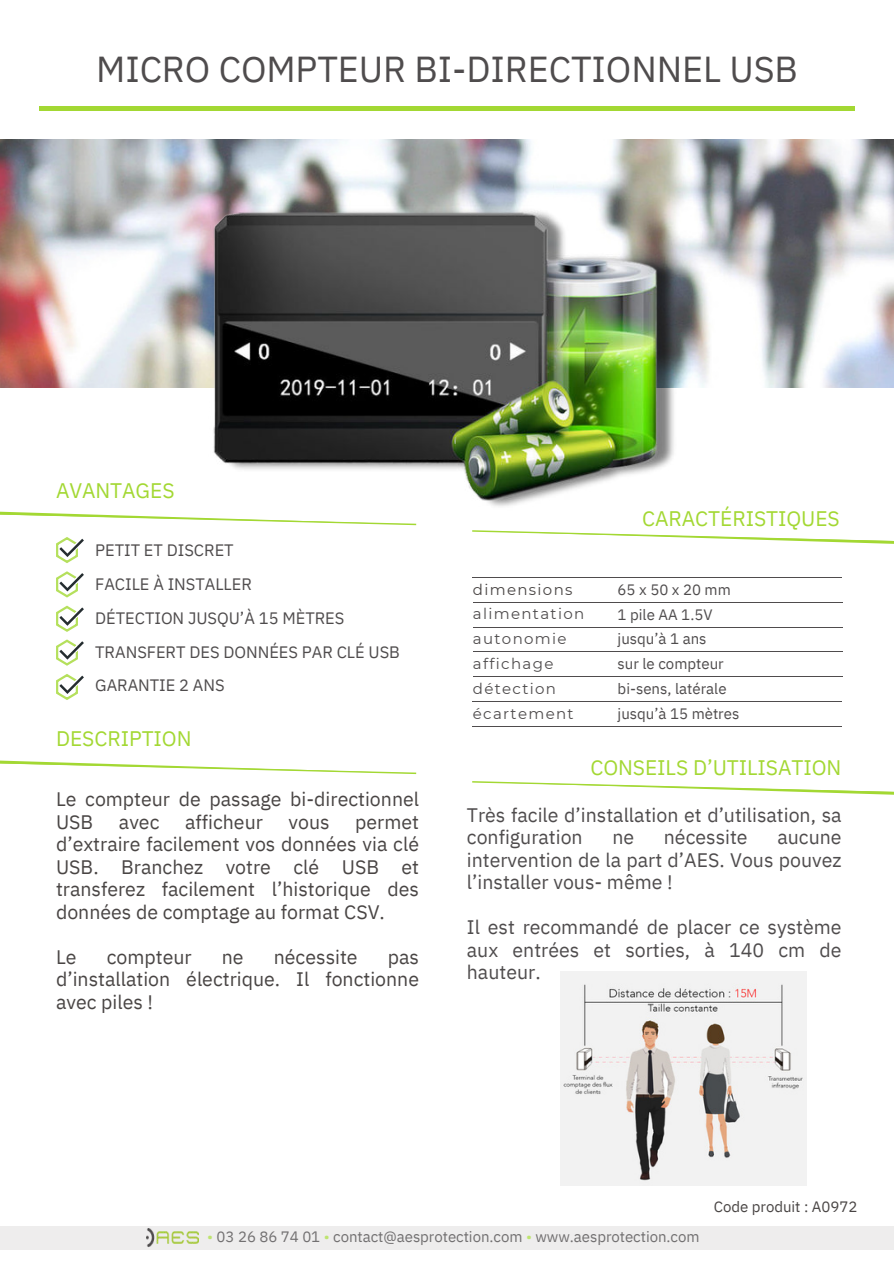
<style>
.page{position:relative;width:894px;height:1264px;background:#fff}
.page>*{position:absolute;margin:0;border:0;box-sizing:border-box;transform-origin:0 0}
.t1{font:36px "IBM Plex Sans";letter-spacing:-.005em;color:#4f4c4d}
.t2{font:21px "IBM Plex Sans";letter-spacing:-.005em;color:#a3d833}
.t3{font:19.5px/22.5px "IBM Plex Sans";color:#494544;text-align:justify}
.t4{font:19.5px/22.5px "IBM Plex Sans";color:#4f4c4d;text-align:justify}
.t5{font:16.5px/33.8px "IBM Plex Sans";letter-spacing:-.005em;color:#4f4c4d}
.t6{font:15px/24.8px "IBM Plex Sans";color:#4f4c4d}
.t7{font:15px "IBM Plex Sans";letter-spacing:-.005em;color:#727071}
.t8{font:15px/24.8px "Montserrat";letter-spacing:.09em;color:#4f4c4d}
.t9{font:15px "IBM Plex Sans";letter-spacing:-.005em;color:#494544}
.t10{font:15px "Montserrat";letter-spacing:.09em;color:#494544}
.s1{color:#bee470}
</style>
<div class="page">
<img style="left:0;top:139px;width:893px;height:248px">
<svg style="left:702px;top:536px;width:191px;height:8px"></svg>
<svg style="left:0;top:760px;width:416px;height:14px"></svg>
<svg style="left:472px;top:781px;width:421px;height:13px"></svg>
<hr style="left:472px;top:701px;width:369px;height:1px;background:#4f4c4d">
<hr style="left:472px;top:576px;width:369px;height:1px;background:#4f4c4d">
<hr style="left:473px;top:602px;width:368px;height:1px;background:#4f4c4d">
<hr style="left:473px;top:627px;width:368px;height:1px;background:#4f4c4d">
<hr style="left:473px;top:651px;width:368px;height:1px;background:#4f4c4d">
<hr style="left:473px;top:676px;width:368px;height:1px;background:#4f4c4d">
<div style="left:0;top:1225px;width:893px;height:24px;background:#eeeded"></div>
<img style="left:146px;top:1228px;width:53px;height:19px">
<hr style="left:472px;top:726px;width:369px;height:1px;background:#4f4c4d">
<hr style="left:40px;top:106px;width:814px;height:4px;background:#a3d833">
<img style="left:182px;top:110px;width:520px;height:468px">
<svg style="left:0;top:511px;width:416px;height:14px"></svg>
<svg style="left:56px;top:537px;width:28px;height:26px"></svg>
<svg style="left:56px;top:571px;width:28px;height:26px"></svg>
<svg style="left:56px;top:605px;width:28px;height:27px"></svg>
<svg style="left:56px;top:639px;width:28px;height:26px"></svg>
<svg style="left:56px;top:674px;width:28px;height:26px"></svg>
<img style="left:560px;top:971px;width:245px;height:214px">
<h1 class="t1" style="left:96px;top:41px;width:703px">MICRO COMPTEUR BI-DIRECTIONNEL USB</h1>
<p class="t2" style="left:56px;top:474px;width:120px">AVANTAGES</p>
<p class="t5" style="left:95px;top:532px;width:306px">PETIT ET DISCRET<br>FACILE À INSTALLER<br>DÉTECTION JUSQU’À 15 MÈTRES<br>TRANSFERT DES DONNÉES PAR CLÉ USB<br>GARANTIE 2 ANS</p>
<p class="t2" style="left:56px;top:723px;width:137px">DESCRIPTION</p>
<p class="t3" style="left:56px;top:786px;width:364px">Le compteur de passage bi-directionnel<br>USB</p>
<p class="t3" style="left:119px;top:809px;width:42px">avec</p>
<p class="t3" style="left:185px;top:809px;width:79px">afficheur</p>
<p class="t3" style="left:288px;top:809px;width:43px">vous</p>
<p class="t3" style="left:56px;top:809px;width:364px;text-indent:299px">permet d’extraire facilement vos données via clé USB. Branchez votre clé USB et transferez facilement l’historique des données de comptage au format CSV.</p>
<p class="t3" style="left:56px;top:944px;width:22px">Le</p>
<p class="t3" style="left:107px;top:944px;width:86px">compteur</p>
<p class="t3" style="left:222px;top:944px;width:23px">ne</p>
<p class="t3" style="left:274px;top:944px;width:85px">nécessite</p>
<p class="t3" style="left:56px;top:944px;width:364px;text-indent:332px">pas d’installation électrique. Il fonctionne avec piles !</p>
<p class="t2" style="left:642px;top:502px;width:199px">CARACTÉRISTIQUES</p>
<p class="t10" style="left:473px;top:579px;width:101px">dimensions</p>
<p class="t8" style="left:473px;top:601px;width:113px">alimentation</p>
<p class="t8" style="left:473px;top:626px;width:102px">autonomie affichage détection écartement</p>
<p class="t6" style="left:617px;top:576px;width:123px">65 x 50 x 20 mm<br>1 pile AA 1.5V jusqu’à 1 ans<br>sur le compteur bi-sens, latérale jusqu’à 15 mètres</p>
<p class="t2" style="left:590px;top:751px;width:252px">CONSEILS D’UTILISATION</p>
<p class="t4" style="left:467px;top:801px;width:376px">Très facile d’installation et d’utilisation, sa configuration</p>
<p class="t4" style="left:612px;top:824px;width:23px">ne</p>
<p class="t4" style="left:663px;top:824px;width:85px">nécessite</p>
<p class="t4" style="left:467px;top:824px;width:376px;text-indent:310px">aucune intervention de la part d’AES. Vous pouvez l’installer vous- même !</p>
<p class="t4" style="left:467px;top:914px;width:376px">Il est recommandé de placer ce système aux entrées et sorties, à 140 cm de hauteur.</p>
<p class="t9" style="left:713px;top:1195px;width:145px">Code produit : A0972</p>
<p class="t7" style="left:207px;top:1224px;width:494px"><span class="s1">•</span> 03 26 86 74 01 <span class="s1">•</span> contact@aesprotection.com <span class="s1">•</span> www.aesprotection.com</p>
</div>
